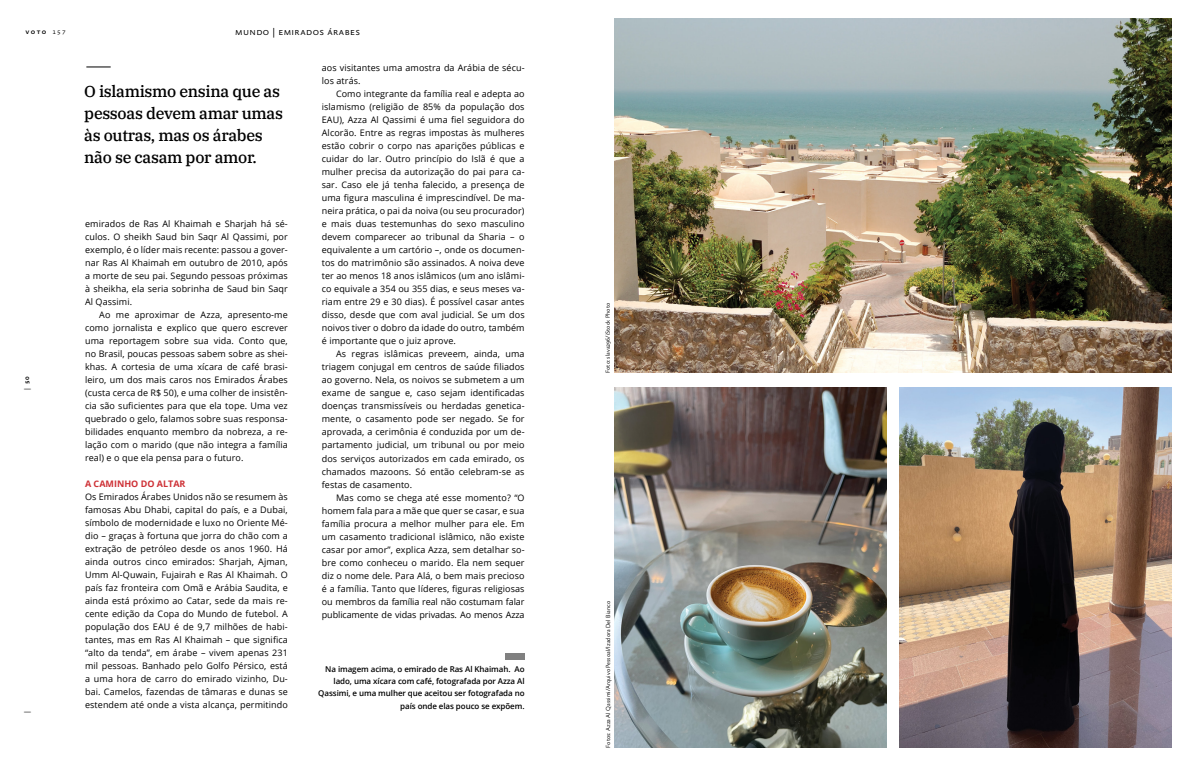
<style>
.page{position:relative;width:1191px;height:766px;background:#fff}
.page>*{position:absolute;margin:0;border:0;box-sizing:border-box;transform-origin:0 0}
.t1{font:500 16px/22px "IBM Plex Serif";letter-spacing:-.02em;color:#000}
.t2{font:10px "Absara Sans TF Light SC";letter-spacing:.035em;color:#000}
.t3{font:9px/13px "Open Sans";letter-spacing:.01em;color:#000;text-align:justify}
.t4{font:700 9px "Open Sans";color:#ce3136}
.t5{font:600 8px/12px "Open Sans";letter-spacing:-.01em;color:#000;text-align:right}
.t6{font:7px "Absara Sans TF Medium SC";letter-spacing:.19em;color:#000}
.t7{font:7px "Absara Sans TF Light SC";color:#000}
.t8{font:300 6px "Absara Sans";color:#000}
.s1{font-family:"Absara Sans TF Light SC"}
</style>
<div class="page">
<svg style="left:86px;top:66px;width:25px;height:1px"></svg>
<div style="left:505px;top:652px;width:19px;height:7px;background:#808080"></div>
<img style="left:899px;top:387px;width:272px;height:360px">
<img style="left:614px;top:387px;width:272px;height:360px">
<img style="left:614px;top:18px;width:557px;height:354px">
<p class="t6" style="left:25px;top:28px;width:42px">voto <span class="s1">157</span></p>
<p class="t6" style="left:23px;top:389px;width:15px;rotate:-90deg"><span class="s1">|</span> 50</p>
<p class="t7" style="left:23px;top:713px;width:3px;rotate:-90deg">|</p>
<p class="t2" style="left:235px;top:27px;width:126px">mundo | emirados árabes</p>
<h1 class="t1" style="left:84px;top:79px;width:200px">O islamismo ensina que as pessoas devem amar umas às outras, mas os árabes não se casam por amor.</h1>
<p class="t3" style="left:85px;top:217px;width:204px">emirados de Ras Al Khaimah e Sharjah há sé&shy;culos. O sheikh Saud bin Saqr Al Qassimi, por exemplo, é o líder mais recente: passou a gover&shy;nar Ras Al Khaimah em outubro de 2010, após a morte de seu pai. Segundo pessoas próximas à sheikha, ela seria sobrinha de Saud bin Saqr Al Qassimi.</p>
<p class="t3" style="left:85px;top:308px;width:204px;text-indent:14px">Ao me aproximar de Azza, apresento-me como jornalista e explico que quero escrever uma reportagem sobre sua vida. Conto que, no Brasil, poucas pessoas sabem sobre as shei&shy;khas. A cortesia de uma xícara de café brasi&shy;leiro, um dos mais caros nos Emirados Árabes (custa cerca de R$ 50), e uma colher de insistên&shy;cia são suficientes para que ela tope. Uma vez quebrado o gelo, falamos sobre suas responsa&shy;bilidades enquanto membro da nobreza, a re&shy;lação com o marido (que não integra a família real) e o que ela pensa para o futuro.</p>
<p class="t4" style="left:85px;top:477px;width:102px">A CAMINHO DO ALTAR</p>
<p class="t3" style="left:85px;top:490px;width:204px">Os Emirados Árabes Unidos não se resumem às famosas Abu Dhabi, capital do país, e a Dubai, símbolo de modernidade e luxo no Oriente Mé&shy;dio – graças à fortuna que jorra do chão com a extração de petróleo desde os anos 1960. Há ainda outros cinco emirados: Sharjah, Ajman, Umm Al-Quwain, Fujairah e Ras Al Khaimah. O país faz fronteira com Omã e Arábia Saudita, e ainda está próximo ao Catar, sede da mais re&shy;cente edição da Copa do Mundo de futebol. A população dos EAU é de 9,7 milhões de habi&shy;tantes, mas em Ras Al Khaimah – que significa “alto da tenda”, em árabe – vivem apenas 231 mil pessoas. Banhado pelo Golfo Pérsico, está a uma hora de carro do emirado vizinho, Du&shy;bai. Camelos, fazendas de tâmaras e dunas se estendem até onde a vista alcança, permitindo</p>
<p class="t3" style="left:322px;top:61px;width:204px">aos visitantes uma amostra da Arábia de sécu&shy;los atrás.</p>
<p class="t3" style="left:322px;top:87px;width:204px;text-indent:14px">Como integrante da família real e adepta ao islamismo (religião de 85% da população dos EAU), Azza Al Qassimi é uma fiel seguidora do Alcorão. Entre as regras impostas às mulheres estão cobrir o corpo nas aparições públicas e cuidar do lar. Outro princípio do Islã é que a mulher precisa da autorização do pai para ca&shy;sar. Caso ele já tenha falecido, a presença de uma figura masculina é imprescindível. De ma&shy;neira prática, o pai da noiva (ou seu procurador) e mais duas testemunhas do sexo masculino devem comparecer ao tribunal da Sharia – o equivalente a um cartório –, onde os documen&shy;tos do matrimônio são assinados. A noiva deve ter ao menos 18 anos islâmicos (um ano islâmi&shy;co equivale a 354 ou 355 dias, e seus meses va&shy;riam entre 29 e 30 dias). É possível casar antes disso, desde que com aval judicial. Se um dos noivos tiver o dobro da idade do outro, também é importante que o juiz aprove.</p>
<p class="t3" style="left:322px;top:347px;width:204px;text-indent:14px">As regras islâmicas preveem, ainda, uma triagem conjugal em centros de saúde filiados ao governo. Nela, os noivos se submetem a um exame de sangue e, caso sejam identificadas doenças transmissíveis ou herdadas genetica&shy;mente, o casamento pode ser negado. Se for aprovada, a cerimônia é conduzida por um de&shy;partamento judicial, um tribunal ou por meio dos serviços autorizados em cada emirado, os chamados mazoons. Só então celebram-se as festas de casamento.</p>
<p class="t3" style="left:322px;top:490px;width:204px;text-indent:14px">Mas como se chega até esse momento? “O homem fala para a mãe que quer se casar, e sua família procura a melhor mulher para ele. Em um casamento tradicional islâmico, não existe casar por amor”, explica Azza, sem detalhar so&shy;bre como conheceu o marido. Ela nem sequer diz o nome dele. Para Alá, o bem mais precioso é a família. Tanto que líderes, figuras religiosas ou membros da família real não costumam falar publicamente de vidas privadas. Ao menos Azza</p>
<p class="t5" style="left:318px;top:663px;width:208px">Na imagem acima, o emirado de Ras Al Khaimah. Ao lado, uma xícara com café, fotografada por Azza Al Qassimi, e uma mulher que aceitou ser fotografada no país onde elas pouco se expõem.</p>
<p class="t8" style="left:604px;top:372px;width:71px;rotate:-90deg">Foto: slava296/iStock Photo</p>
<p class="t8" style="left:605px;top:747px;width:148px;rotate:-90deg">Fotos: Azza Al Qassimi/Arquivo Pessoal/Izadora Del Bianco</p>
</div>
